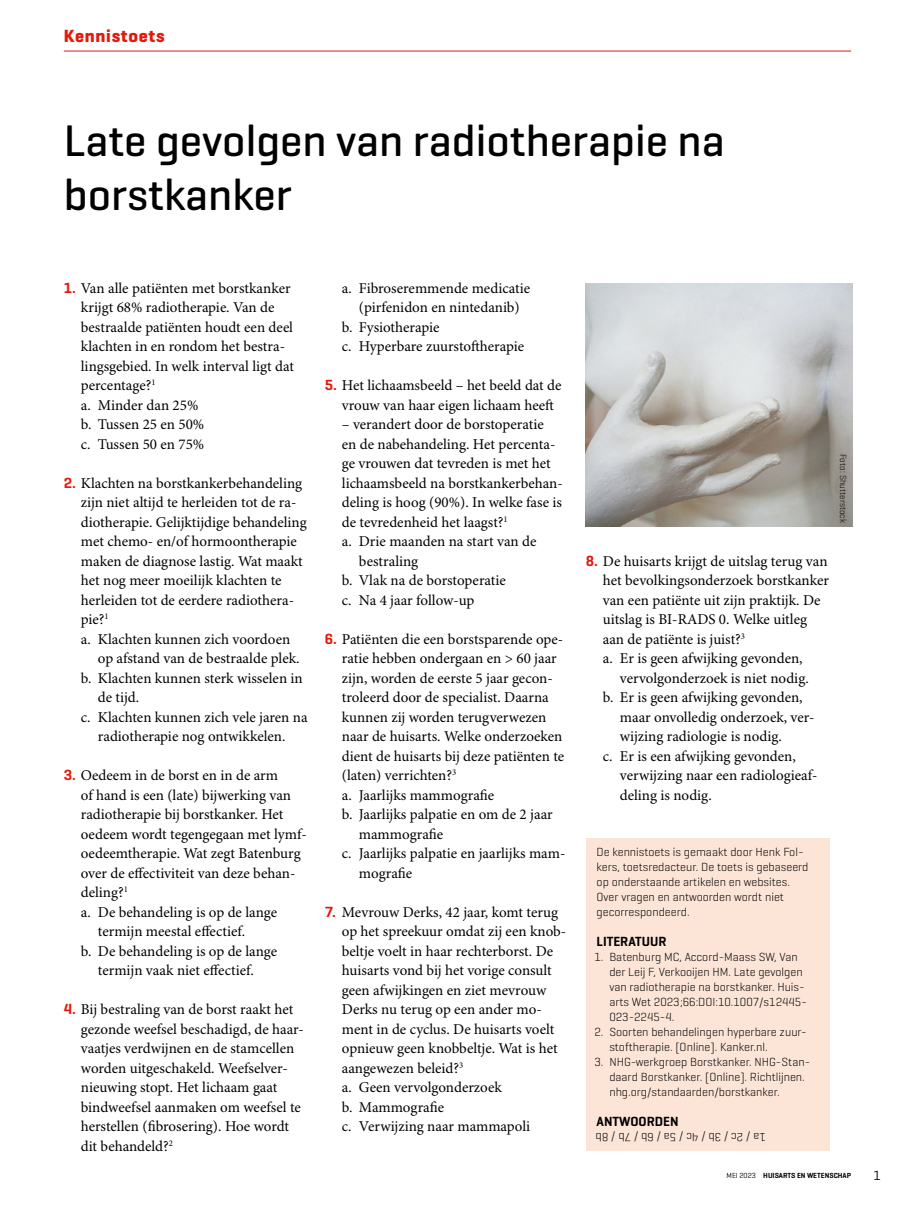
<style>
.page{position:relative;width:915px;height:1212px;background:#fff}
.page>*{position:absolute;margin:0;border:0;box-sizing:border-box;transform-origin:0 0}
.Title_artikelkop{font:500 45px/54px "Geogrotesque";color:#000}
.t1{font:700 18px "Geogrotesque";letter-spacing:.04em;color:#e4190a}
.t2{font:15px/19.5px "Minion Pro";color:#000}
.Box_Heading_casuskop{font:600 13.5px "Geogrotesque";color:#000}
.t3{font:13.5px "Geogrotesque";color:#000}
.Para_casus_tekst{font:300 12px/15px "Geogrotesque";color:#000}
.Image_Source_credit{font:300 9px "Geogrotesque";color:#000}
.t4{font:600 7.5px "Geogrotesque";color:#000}
.t5{font:7.5px "Geogrotesque";color:#000}
.s1{font-family:"Geogrotesque";font-weight:600;color:#e4190a}
.s2{font-weight:400}
</style>
<div class="page">
<hr style="left:64px;top:51px;width:786px;height:1px;background:#e4190a">
<div style="left:585px;top:839px;width:244px;height:312px;background:#fce4d7"></div>
<img style="left:585px;top:283px;width:267px;height:244px">
<p class="t1" style="left:64px;top:25px;width:102px">Kennistoets</p>
<p class="Title_artikelkop" style="left:64px;top:113px;width:662px">Late gevolgen van radiotherapie na borstkanker</p>
<p class="t2" style="left:81px;top:279px;width:215px;text-indent:-17px"><span class="s1">1.</span> Van alle patiënten met borstkanker krijgt 68% radiotherapie. Van de bestraalde patiënten houdt een deel klachten in en rondom het bestra&shy;lingsgebied. In welk interval ligt dat percentage?<sup>1</sup></p>
<p class="t2" style="left:81px;top:396px;width:119px">a. Minder dan 25%</p>
<p class="t2" style="left:81px;top:415px;width:125px">b. Tussen 25 en 50%</p>
<p class="t2" style="left:81px;top:435px;width:125px">c. Tussen 50 en 75%</p>
<p class="t2" style="left:81px;top:474px;width:227px;text-indent:-17px"><span class="s1">2.</span> Klachten na borstkankerbehandeling zijn niet altijd te herleiden tot de ra&shy;diotherapie. Gelijktijdige behandeling met chemo- en/of hormoontherapie maken de diagnose lastig. Wat maakt het nog meer moeilijk klachten te herleiden tot de eerdere radiothera&shy;pie?<sup>1</sup></p>
<p class="t2" style="left:98px;top:630px;width:203px;text-indent:-17px">a. Klachten kunnen zich voordoen op afstand van de bestraalde plek.</p>
<p class="t2" style="left:98px;top:669px;width:206px;text-indent:-17px">b. Klachten kunnen sterk wisselen in de tijd.</p>
<p class="t2" style="left:81px;top:708px;width:228px;text-align:center">c. Klachten kunnen zich vele jaren na radiotherapie nog ontwikkelen.</p>
<p class="t2" style="left:81px;top:766px;width:226px;text-indent:-17px"><span class="s1">3.</span> Oedeem in de borst en in de arm<br>of hand is een (late) bijwerking van radiotherapie bij borstkanker. Het oedeem wordt tegengegaan met lymf&shy;oedeemtherapie. Wat zegt Batenburg over de effectiviteit van deze behan&shy;deling?<sup>1</sup></p>
<p class="t2" style="left:98px;top:903px;width:181px;text-indent:-17px">a. De behandeling is op de lange termijn meestal effectief.</p>
<p class="t2" style="left:81px;top:942px;width:198px;text-align:center">b. De behandeling is op de lange termijn vaak niet effectief.</p>
<p class="t2" style="left:81px;top:1000px;width:224px;text-indent:-17px"><span class="s1">4.</span> Bij bestraling van de borst raakt het gezonde weefsel beschadigd, de haar&shy;vaatjes verdwijnen en de stamcellen worden uitgeschakeld. Weefselver&shy;nieuwing stopt. Het lichaam gaat bindweefsel aanmaken om weefsel te herstellen (fibrosering). Hoe wordt dit behandeld?<sup>2</sup></p>
<p class="t2" style="left:342px;top:279px;width:190px;text-align:center">a. Fibroseremmende medicatie (pirfenidon en nintedanib)</p>
<p class="t2" style="left:342px;top:318px;width:99px">b. Fysiotherapie</p>
<p class="t2" style="left:342px;top:337px;width:184px">c. Hyperbare zuurstoftherapie</p>
<p class="t2" style="left:342px;top:376px;width:221px;text-indent:-17px"><span class="s1">5.</span> Het lichaamsbeeld – het beeld dat de vrouw van haar eigen lichaam heeft</p>
<p class="t2" style="left:342px;top:415px;width:222px">– verandert door de borstoperatie<br>en de nabehandeling. Het percenta&shy;ge vrouwen dat tevreden is met het lichaamsbeeld na borstkankerbehan&shy;deling is hoog (90%). In welke fase is de tevredenheid het laagst?<sup>1</sup></p>
<p class="t2" style="left:359px;top:532px;width:179px;text-indent:-17px">a. Drie maanden na start van de bestraling</p>
<p class="t2" style="left:342px;top:571px;width:165px">b. Vlak na de borstoperatie</p>
<p class="t2" style="left:342px;top:591px;width:134px">c. Na 4 jaar follow-up</p>
<p class="t2" style="left:342px;top:630px;width:224px;text-indent:-17px"><span class="s1">6.</span> Patiënten die een borstsparende ope&shy;ratie hebben ondergaan en &gt; 60 jaar zijn, worden de eerste 5 jaar gecon&shy;troleerd door de specialist. Daarna kunnen zij worden terugverwezen naar de huisarts. Welke onderzoeken dient de huisarts bij deze patiënten te (laten) verrichten?<sup>3</sup></p>
<p class="t2" style="left:342px;top:786px;width:154px">a. Jaarlijks mammografie</p>
<p class="t2" style="left:359px;top:805px;width:195px;text-indent:-17px">b. Jaarlijks palpatie en om de 2 jaar mammografie</p>
<p class="t2" style="left:359px;top:844px;width:208px;text-indent:-17px">c. Jaarlijks palpatie en jaarlijks mam&shy;mografie</p>
<p class="t2" style="left:342px;top:903px;width:226px;text-indent:-17px"><span class="s1">7.</span> Mevrouw Derks, 42 jaar, komt terug op het spreekuur omdat zij een knob&shy;beltje voelt in haar rechterborst. De huisarts vond bij het vorige consult geen afwijkingen en ziet mevrouw Derks nu terug op een ander mo&shy;ment in de cyclus. De huisarts voelt opnieuw geen knobbeltje. Wat is het aangewezen beleid?<sup>3</sup></p>
<p class="t2" style="left:342px;top:1078px;width:161px">a. Geen vervolgonderzoek</p>
<p class="t2" style="left:342px;top:1098px;width:104px">b. Mammografie</p>
<p class="t2" style="left:342px;top:1117px;width:190px">c. Verwijzing naar mammapoli</p>
<p class="Image_Source_credit" style="left:848px;top:454px;width:70px;rotate:90deg">Foto: Shutterstock</p>
<p class="t2" style="left:602px;top:552px;width:227px;text-indent:-17px"><span class="s1">8.</span> De huisarts krijgt de uitslag terug van het bevolkingsonderzoek borstkanker van een patiënte uit zijn praktijk. De uitslag is BI-RADS 0. Welke uitleg aan de patiënte is juist?<sup>3</sup></p>
<p class="t2" style="left:619px;top:649px;width:190px;text-indent:-17px">a. Er is geen afwijking gevonden, vervolgonderzoek is niet nodig.</p>
<p class="t2" style="left:619px;top:688px;width:196px;text-indent:-17px">b. Er is geen afwijking gevonden, maar onvolledig onderzoek, ver&shy;wijzing radiologie is nodig.</p>
<p class="t2" style="left:619px;top:747px;width:199px;text-indent:-17px">c. Er is een afwijking gevonden, verwijzing naar een radiologieaf&shy;deling is nodig.</p>
<p class="Para_casus_tekst" style="left:596px;top:844px;width:213px">De kennistoets is gemaakt door Henk Fol&shy;kers, toetsredacteur. De toets is gebaseerd op onderstaande artikelen en websites.<br>Over vragen en antwoorden wordt niet gecorrespondeerd.</p>
<p class="Box_Heading_casuskop" style="left:596px;top:933px;width:71px">LITERATUUR</p>
<p class="Para_casus_tekst" style="left:609px;top:949px;width:199px;text-indent:-15px">1. Batenburg MC, Accord-Maass SW, Van der Leij F, Verkooijen HM. Late gevolgen van radiotherapie na borstkanker. Huis&shy;arts Wet 2023;66:DOI:10.1007/s12445- 023-2245-4.</p>
<p class="Para_casus_tekst" style="left:609px;top:1024px;width:199px;text-indent:-15px">2. Soorten behandelingen hyperbare zuur&shy;stoftherapie. [Online]. Kanker.nl.</p>
<p class="Para_casus_tekst" style="left:609px;top:1054px;width:202px;text-indent:-15px">3. NHG-werkgroep Borstkanker. NHG-Stan&shy;daard Borstkanker. [Online]. Richtlijnen. nhg.org/standaarden/borstkanker.</p>
<p class="Box_Heading_casuskop" style="left:596px;top:1113px;width:83px">ANTWOORDEN</p>
<p class="Para_casus_tekst" style="left:765px;top:1145px;width:171px;rotate:-180deg">1a / 2c / 3b / 4c / 5a / 6b / 7b / 8b</p>
<p class="t5" style="left:715px;top:1171px;width:42px">MAAND 0 00</p>
<p class="t4" style="left:726px;top:1171px;width:126px"><span class="s2">M EI 2023</span> HUISARTS EN WETENSCHAP</p>
<p class="t3" style="left:873px;top:1166px;width:9px">1</p>
</div>
